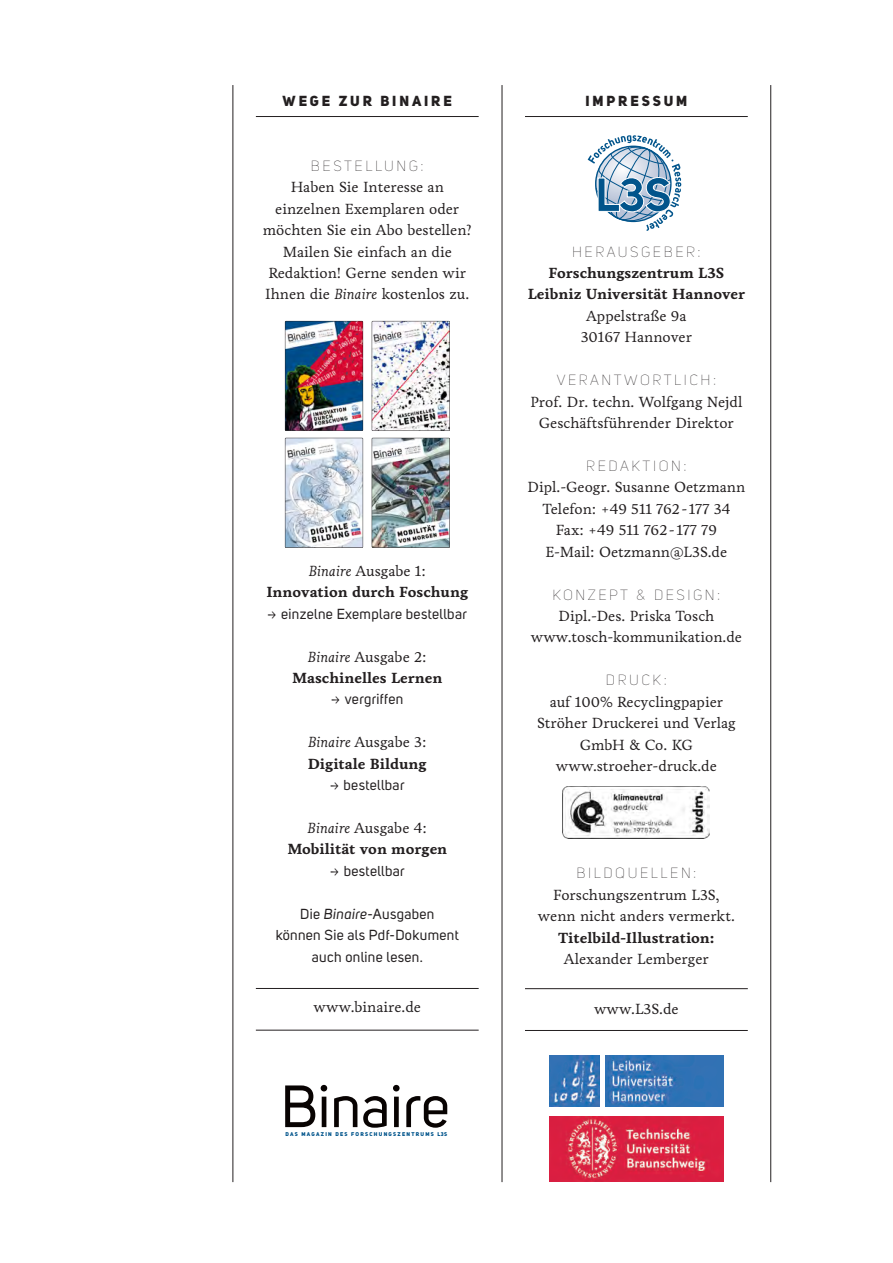
<style>
.page{position:relative;width:893px;height:1263px;background:#fff}
.page>*{position:absolute;margin:0;border:0;box-sizing:border-box;transform-origin:0 0}
.t1{font:58.8px "Uni Sans";letter-spacing:.005em;color:#080302}
.t2{font:15px/21.5px "Livory";color:#231f20;text-align:center}
.t3{font:700 15px/21.5px "Livory";color:#231f20;text-align:center}
.t4{font:14.55px "Uni Sans Thin CAPS";letter-spacing:.175em;color:#231f20}
.t5{font:14.4px/21.5px "Uni Sans";letter-spacing:.025em;color:#231f20;text-align:center}
.t6{font:14.4px "Uni Sans Heavy CAPS";letter-spacing:.2em;color:#231f20}
.t7{font:5.4px "Uni Sans Heavy CAPS";letter-spacing:.235em;color:#01548b}
.s1{font-style:italic}
.s2{font-weight:400;font-style:italic}
.s3{font-weight:400}
.s4{font-family:"Livory"}
</style>
<div class="page">
<hr style="left:525px;top:116px;width:223px;height:1px;background:#231f20">
<hr style="left:502px;top:85px;width:1px;height:1097px;background:#231f20">
<hr style="left:770px;top:85px;width:1px;height:1097px;background:#231f20">
<hr style="left:525px;top:988px;width:223px;height:1px;background:#231f20">
<hr style="left:525px;top:1030px;width:223px;height:1px;background:#231f20">
<svg style="left:588px;top:135px;width:94px;height:96px"></svg>
<img style="left:549px;top:1116px;width:174px;height:65px">
<img style="left:605px;top:1056px;width:118px;height:50px">
<img style="left:549px;top:1056px;width:51px;height:50px">
<img style="left:563px;top:786px;width:147px;height:52px">
<hr style="left:256px;top:116px;width:223px;height:1px;background:#231f20">
<hr style="left:233px;top:85px;width:1px;height:1097px;background:#231f20">
<img style="left:285px;top:321px;width:78px;height:110px">
<div style="left:285px;top:321px;width:78px;height:110px;border:1px solid #231f20"></div>
<img style="left:372px;top:321px;width:78px;height:110px">
<div style="left:372px;top:321px;width:78px;height:110px;border:1px solid #231f20"></div>
<img style="left:285px;top:438px;width:78px;height:110px">
<div style="left:285px;top:438px;width:78px;height:110px;border:1px solid #231f20"></div>
<hr style="left:256px;top:988px;width:223px;height:1px;background:#231f20">
<hr style="left:256px;top:1030px;width:223px;height:1px;background:#231f20">
<img style="left:372px;top:438px;width:78px;height:110px">
<div style="left:372px;top:438px;width:78px;height:110px;border:1px solid #231f20"></div>
<p class="t6" style="left:283px;top:96px;width:171px">WEGE ZUR BINAIRE</p>
<p class="t4" style="left:311px;top:160px;width:114px">BESTELLUNG:</p>
<p class="t2" style="left:263px;top:177px;width:210px">Haben Sie Interesse an einzelnen Exemplaren oder möchten Sie ein Abo bestellen?<br>Mailen Sie einfach an die<br>Redaktion! Gerne senden wir<br>Ihnen die <span class="s1">Binaire</span> kostenlos zu.</p>
<p class="t3" style="left:266px;top:561px;width:203px"><span class="s2">Binaire</span> <span class="s3">Ausgabe 1:<br></span>Innovation durch Foschung</p>
<p class="t5" style="left:268px;top:604px;width:201px"><span class="s4">→</span> einzelne Exemplare bestellbar</p>
<p class="t3" style="left:292px;top:647px;width:152px"><span class="s2">Binaire</span> <span class="s3">Ausgabe 2:<br></span>Maschinelles Lernen</p>
<p class="t5" style="left:331px;top:690px;width:73px"><span class="s4">→</span> vergriffen</p>
<p class="t3" style="left:308px;top:732px;width:120px;text-align:left"><span class="s2">Binaire</span> <span class="s3">Ausgabe 3:<br></span>Digitale Bildung</p>
<p class="t5" style="left:330px;top:776px;width:76px"><span class="s4">→</span> bestellbar</p>
<p class="t3" style="left:287px;top:818px;width:161px"><span class="s2">Binaire</span> <span class="s3">Ausgabe 4:<br></span>Mobilität von morgen</p>
<p class="t5" style="left:330px;top:862px;width:76px"><span class="s4">→</span> bestellbar</p>
<p class="t5" style="left:276px;top:905px;width:185px">Die <span class="s1">Binaire</span>-Ausgaben<br>können Sie als Pdf-Dokument auch online lesen.</p>
<p class="t2" style="left:314px;top:997px;width:109px">www.binaire.de</p>
<h1 class="t1" style="left:281px;top:1085px;width:170px">Binaire</h1>
<p class="t7" style="left:286px;top:1132px;width:163px">DAS MAGAZIN DES FORSCHUNGSZENTRUMS L3S</p>
<p class="t6" style="left:585px;top:96px;width:103px">IMPRESSUM</p>
<p class="t4" style="left:572px;top:246px;width:130px">HERAUSGEBER:</p>
<p class="t3" style="left:528px;top:263px;width:219px">Forschungszentrum L3S<br>Leibniz Universität Hannover</p>
<p class="t2" style="left:581px;top:306px;width:113px">Appelstraße 9a<br>30167 Hannover</p>
<p class="t4" style="left:557px;top:375px;width:161px">VERANTWORTLICH:</p>
<p class="t2" style="left:530px;top:392px;width:214px">Prof. Dr. techn. Wolfgang Nejdl<br>Geschäftsführender Direktor</p>
<p class="t4" style="left:586px;top:461px;width:102px">REDAKTION:</p>
<p class="t2" style="left:528px;top:477px;width:219px">Dipl.-Geogr. Susanne Oetzmann<br>Telefon: +49 511 762-177 34<br>Fax: +49 511 762-177 79<br>E-Mail: Oetzmann@L3S.de</p>
<p class="t4" style="left:552px;top:589px;width:170px">KONZEPT &amp; DESIGN:</p>
<p class="t2" style="left:531px;top:606px;width:213px">Dipl.-Des. Priska Tosch www.tosch-kommunikation.de</p>
<p class="t4" style="left:606px;top:675px;width:62px">DRUCK:</p>
<p class="t2" style="left:537px;top:692px;width:200px">auf 100% Recyclingpapier<br>Ströher Druckerei und Verlag<br>GmbH &amp; Co. KG www.stroeher-druck.de</p>
<p class="t4" style="left:576px;top:868px;width:122px">BILDQUELLEN:</p>
<p class="t2" style="left:538px;top:885px;width:198px">Forschungszentrum L3S, wenn nicht anders vermerkt.</p>
<p class="t3" style="left:558px;top:928px;width:158px">Titelbild-Illustration:</p>
<p class="t2" style="left:564px;top:949px;width:146px">Alexander Lemberger</p>
<p class="t2" style="left:594px;top:999px;width:86px">www.L3S.de</p>
</div>
